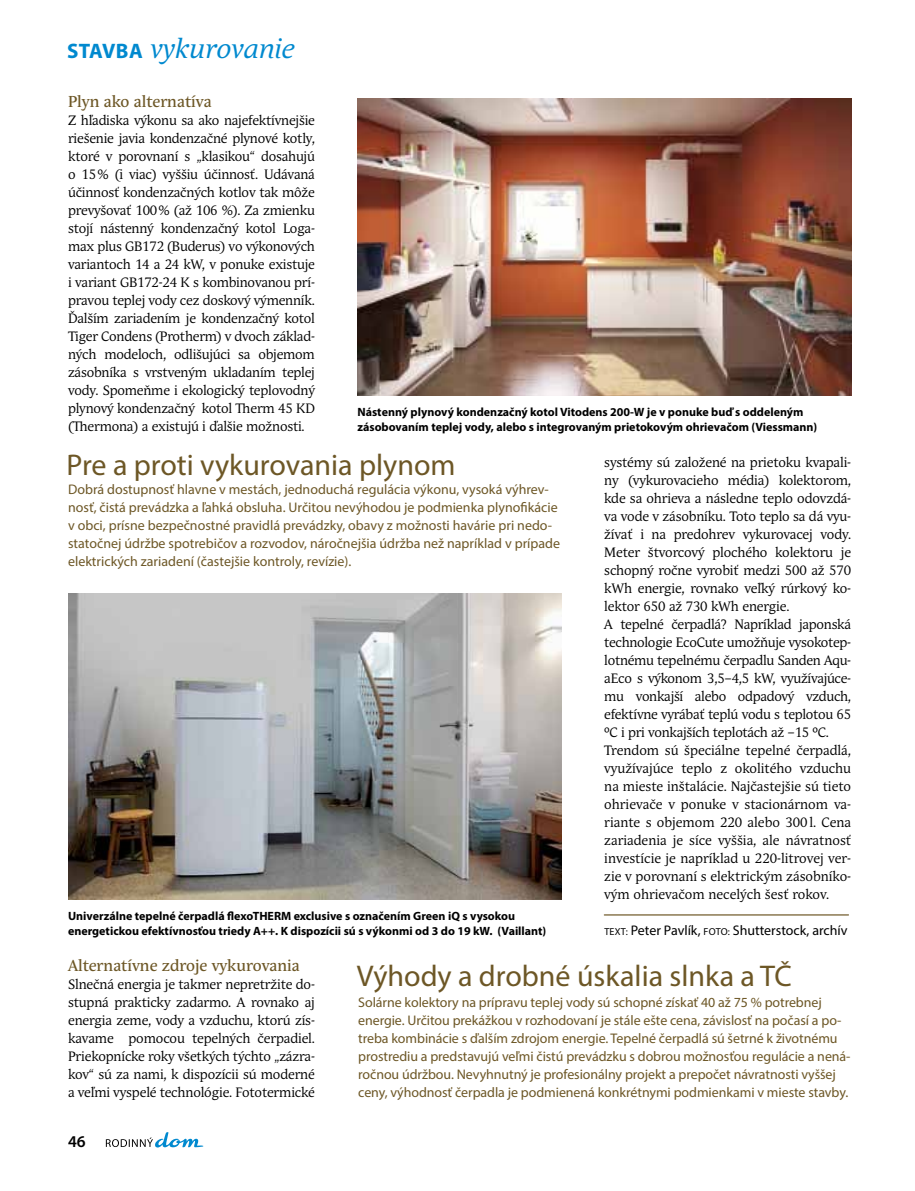
<style>
.page{position:relative;width:915px;height:1191px;background:#fff}
.page>*{position:absolute;margin:0;border:0;box-sizing:border-box;transform-origin:0 0}
.t1{font:30px "Myriad Pro";color:#6d5726}
.t2{font:italic 27px "Andulka Book Pro";color:#0089cf}
.t3{font:600 16.5px "Myriad Pro";color:#000}
.t4{font:15.75px "Andulka Text Pro";color:#6d5726}
.t5{font:13.95px/18px "Myriad Pro";letter-spacing:-.005em;color:#6d5726}
.t6{font:13.95px "Myriad Pro";color:#000}
.t7{font:13.5px/18px "Andulka Book Pro";letter-spacing:-.01em;color:#000;text-align:justify}
.t8{font:700 12px/15px "Myriad Pro";color:#000}
.s1{font-family:"Myriad Pro";font-weight:700;font-style:normal;font-size:21px}
.s2{font-size:10.2px}
</style>
<div class="page">
<img style="left:357px;top:98px;width:493px;height:297px">
<img style="left:68px;top:593px;width:493px;height:306px">
<hr style="left:604px;top:914px;width:244px;height:1px;background:#6d5726">
<svg style="left:106px;top:1132px;width:97px;height:15px"></svg>
<h2 class="t2" style="left:67px;top:33px;width:229px"><span class="s1">stav ba</span> vykurovanie</h2>
<p class="t4" style="left:68px;top:92px;width:145px">Plyn ako alternatíva</p>
<p class="t7" style="left:68px;top:111px;width:248px">Z hľadiska výkonu sa ako najefektívnejšie riešenie javia kondenzačné plynové kotly, ktoré v porovnaní s „klasikou“ dosahujú o 15% (i viac) vyššiu účinnosť. Udávaná účinnosť kondenzačných kotlov tak môže prevyšovať 100% (až 106 %). Za zmienku stojí nástenný kondenzačný kotol Loga&shy;max plus GB172 (Buderus) vo výkonových variantoch 14 a 24 kW, v ponuke existuje i variant GB172-24 K s kombinovanou prí&shy;pravou teplej vody cez doskový výmenník.<br>Ďalším zariadením je kondenzačný kotol Tiger Condens (Protherm) v dvoch základ&shy;ných modeloch, odlišujúci sa objemom zásobníka s vrstveným ukladaním teplej vody. Spomeňme i ekologický teplovodný plynový kondenzačný kotol Therm 45 KD (Thermona) a existujú i ďalšie možnosti.</p>
<p class="t8" style="left:357px;top:404px;width:461px">Nástenný plynový kondenzačný kotol Vitodens 200-W je v ponuke buď s oddeleným zásobovaním teplej vody, alebo s integrovaným prietokovým ohrievačom (Viessmann)</p>
<h1 class="t1" style="left:67px;top:446px;width:390px">Pre a proti vykurovania plynom</h1>
<p class="t5" style="left:68px;top:480px;width:493px">Dobrá dostupnosť hlavne v mestách, jednoduchá regulácia výkonu, vysoká výhrev&shy;nosť, čistá prevádzka a ľahká obsluha. Určitou nevýhodou je podmienka plynofikácie v obci, prísne bezpečnostné pravidlá prevádzky, obavy z možnosti havárie pri nedo&shy;statočnej údržbe spotrebičov a rozvodov, náročnejšia údržba než napríklad v prípade elektrických zariadení (častejšie kontroly, revízie).</p>
<p class="t7" style="left:604px;top:453px;width:248px;text-align:left">systémy sú založené na prietoku kvapali&shy;ny (vykurovacieho média) kolektorom, kde sa ohrieva a následne teplo odovzdá&shy;va vode v zásobníku. Toto teplo sa dá vyu&shy;žívať i na predohrev vykurovacej vody.<br>Meter štvorcový plochého kolektoru je schopný ročne vyrobiť medzi 500 až 570 kWh energie, rovnako veľký rúrkový ko&shy;lektor 650 až 730 kWh energie.<br>A tepelné čerpadlá? Napríklad japonská technologie EcoCute umožňuje vysokotep&shy;lotnému tepelnému čerpadlu Sanden Aqu&shy;aEco s výkonom 3,5–4,5 kW, využívajúce&shy;mu vonkajší alebo odpadový vzduch, efektívne vyrábať teplú vodu s teplotou 65 °C i pri vonkajších teplotách až –15 °C.<br>Trendom sú špeciálne tepelné čerpadlá, využívajúce teplo z okolitého vzduchu na mieste inštalácie. Najčastejšie sú tieto ohrievače v ponuke v stacionárnom va&shy;riante s objemom 220 alebo 300l. Cena zariadenia je síce vyššia, ale návratnosť investície je napríklad u 220-litrovej ver&shy;zie v porovnaní s elektrickým zásobníko&shy;vým ohrievačom necelých šesť rokov.</p>
<p class="t8" style="left:68px;top:908px;width:479px">Univerzálne tepelné čerpadlá flexoTHERM exclusive s označením Green iQ s vysokou energetickou efektívnosťou triedy A++. K dispozícii sú s výkonmi od 3 do 19 kW. (Vaillant)</p>
<p class="t4" style="left:68px;top:956px;width:233px">Alternatívne zdroje vykurovania</p>
<p class="t7" style="left:68px;top:975px;width:248px">Slnečná energia je takmer nepretržite do&shy;stupná prakticky zadarmo. A rovnako aj energia zeme, vody a vzduchu, ktorú zís&shy;kavame pomocou tepelných čerpadiel.<br>Priekopnícke roky všetkých týchto „zázra&shy;kov“ sú za nami, k dispozícii sú moderné a veľmi vyspelé technológie. Fototermické</p>
<p class="t6" style="left:604px;top:922px;width:244px"><span class="s2">Text:</span> Peter Pavlík, <span class="s2">Foto:</span> Shutterstock, archív</p>
<h1 class="t1" style="left:356px;top:957px;width:436px">Výhody a drobné úskalia slnka a TČ</h1>
<p class="t5" style="left:358px;top:993px;width:493px">Solárne kolektory na prípravu teplej vody sú schopné získať 40 až 75 % potrebnej energie. Určitou prekážkou v rozhodovaní je stále ešte cena, závislosť na počasí a po&shy;treba kombinácie s ďalším zdrojom energie. Tepelné čerpadlá sú šetrné k životnému prostrediu a predstavujú veľmi čistú prevádzku s dobrou možnosťou regulácie a nená&shy;ročnou údržbou. Nevyhnutný je profesionálny projekt a prepočet návratnosti vyššej ceny, výhodnosť čerpadla je podmienená konkrétnymi podmienkami v mieste stavby.</p>
<p class="t3" style="left:68px;top:1130px;width:19px">46</p>
</div>
